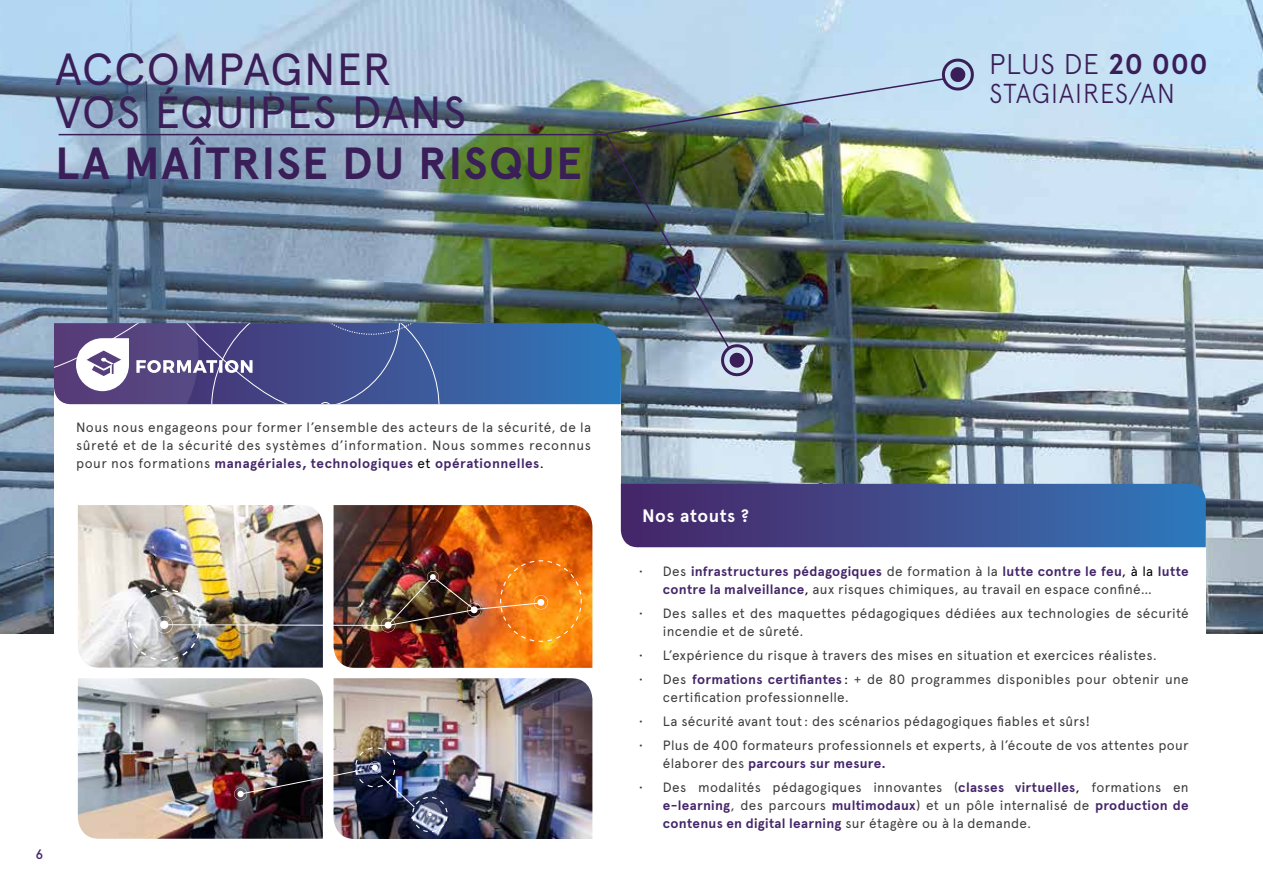
<style>
.page{position:relative;width:1263px;height:893px;background:#fff}
.page>*{position:absolute;margin:0;border:0;box-sizing:border-box;transform-origin:0 0}
.t1{font:45px/43.5px "Apercu";letter-spacing:.025em;color:#3a1e58}
.t2{font:700 45px "Apercu";letter-spacing:.03em;color:#3a1e58}
.t3{font:300 28.5px "Apercu";letter-spacing:.02em;color:#3a1e58}
.t4{font:300 27.3px "Apercu";letter-spacing:.04em;color:#3a1e58;scale:.94 1}
.t5{font:700 18px "Apercu";letter-spacing:.025em;color:#fff}
.t6{font:13.5px/18px "Apercu";letter-spacing:.02em;color:#3c3c3b}
.t7{font:700 13.5px/18px "Apercu";letter-spacing:.02em;color:#442669}
.t8{font:500 13.5px "Apercu";color:#442669}
.s1{font-weight:700}
.s2{font-weight:700;color:#442669}
.s3{color:#000}
.s4{font-weight:400;color:#3c3c3b}
.s5{font-weight:400;color:#000}
</style>
<div class="page">
<img style="left:0;top:0;width:1263px;height:633px">
<div style="left:55px;top:383px;width:566px;height:285px;background:#fff"></div>
<img style="left:334px;top:505px;width:258px;height:163px">
<img style="left:334px;top:678px;width:258px;height:161px">
<img style="left:78px;top:505px;width:245px;height:163px">
<img style="left:78px;top:678px;width:245px;height:161px">
<svg style="left:719px;top:344px;width:34px;height:32px"></svg>
<img style="left:127px;top:560px;width:455px;height:102px">
<img style="left:234px;top:747px;width:214px;height:85px">
<img style="left:604px;top:59px;width:370px;height:77px">
<div style="left:618px;top:531px;width:588px;height:297px;background:#fff"></div>
<svg style="left:621px;top:484px;width:585px;height:63px"></svg>
<img style="left:57px;top:133px;width:674px;height:217px">
<svg style="left:456px;top:323px;width:165px;height:81px"></svg>
<svg style="left:54px;top:323px;width:402px;height:81px"></svg>
<h1 class="t1" style="left:55px;top:47px;width:413px">ACCOMPAGNER<br>VOS ÉQUIPES DANS</h1>
<h1 class="t2" style="left:55px;top:136px;width:528px">LA MAÎTRISE DU RISQUE</h1>
<h2 class="t3" style="left:989px;top:47px;width:220px">PLUS DE <span class="s1">20 000</span></h2>
<h3 class="t4" style="left:989px;top:77px;width:199px">STAGIAIRES/AN</h3>
<p class="t6" style="left:76px;top:418px;width:516px;text-align:justify">Nous nous engageons pour former l’ensemble des acteurs de la sécurité, de la sûreté et de la sécurité des systèmes d’information. Nous sommes reconnus pour nos formations <span class="s2">managériales, technologiques</span> <span class="s3">et</span> <span class="s2">opérationnelles</span><span class="s3">.</span></p>
<p class="t8" style="left:36px;top:846px;width:9px">6</p>
<h3 class="t5" style="left:642px;top:505px;width:109px">Nos atouts ?</h3>
<p class="t7" style="left:663px;top:562px;width:527px;text-indent:-24px"><span class="s4">• Des</span> infrastructures pédagogiques <span class="s4">de formation à la</span> lutte contre le feu<span class="s5">, à la</span> lutte contre la malveillance<span class="s5">,</span> <span class="s4">aux risques chimiques, au travail en espace confiné…</span></p>
<p class="t6" style="left:663px;top:604px;width:527px;text-indent:-24px">• Des salles et des maquettes pédagogiques dédiées aux technologies de sécurité incendie et de sûreté.</p>
<p class="t6" style="left:639px;top:646px;width:520px">• L’expérience du risque à travers des mises en situation et exercices réalistes.</p>
<p class="t6" style="left:663px;top:670px;width:527px;text-indent:-24px">• Des <span class="s2">formations certifiantes</span> <span class="s3">:</span> + de 80 programmes disponibles pour obtenir une certification professionnelle.</p>
<p class="t6" style="left:639px;top:712px;width:453px">• La sécurité avant tout: des scénarios pédagogiques fiables et sûrs!</p>
<p class="t6" style="left:663px;top:736px;width:527px;text-indent:-24px">• Plus de 400 formateurs professionnels et experts, à l’écoute de vos attentes pour élaborer des <span class="s2">parcours sur mesure.</span></p>
<p class="t6" style="left:663px;top:778px;width:527px;text-align:justify;text-indent:-24px">• Des modalités pédagogiques innovantes (<span class="s2">classes virtuelles</span><span class="s3">,</span> formations en <span class="s2">e-learning</span>, des parcours <span class="s2">multimodaux</span>) et un pôle internalisé de <span class="s2">production de contenus en digital learning</span> sur étagère ou à la demande.</p>
</div>
